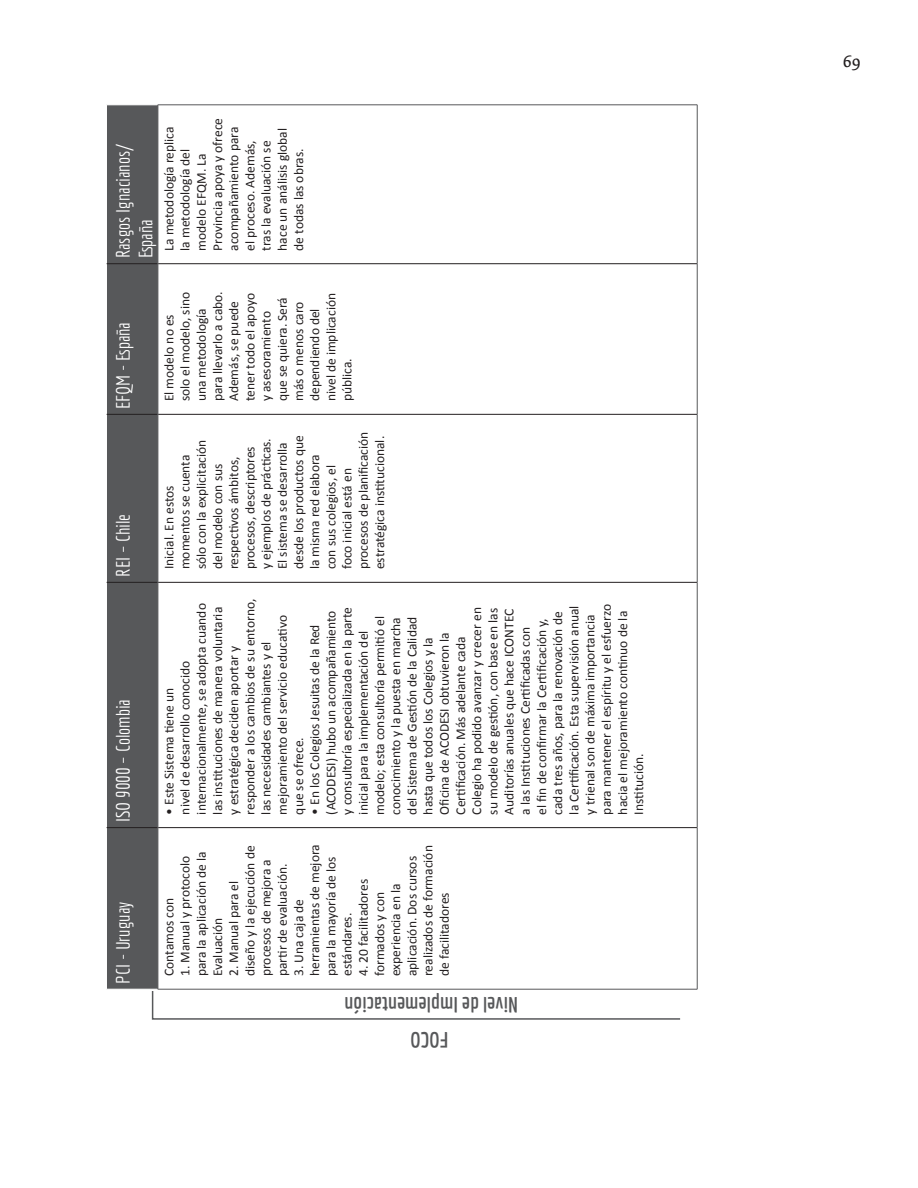
<style>
.page{position:relative;width:918px;height:1188px;background:#fff}
.page>*{position:absolute;margin:0;border:0;box-sizing:border-box;transform-origin:0 0}
.t1{font:700 21.6px "Economica";color:#57585a}
.t2{font:18.9px/22.6px "Economica";color:#fff}
.t3{font:18px "Dolly";color:#231f20}
.t4{font:13.5px/16.2px "Calibri";color:#231f20}
</style>
<div class="page">
<div style="left:107px;top:106px;width:51px;height:883px;background:#57585a"></div>
<hr style="left:107px;top:827px;width:51px;height:1px;background:#231f20">
<hr style="left:107px;top:582px;width:51px;height:1px;background:#231f20">
<hr style="left:107px;top:414px;width:51px;height:1px;background:#231f20">
<hr style="left:107px;top:263px;width:51px;height:1px;background:#231f20">
<hr style="left:158px;top:827px;width:539px;height:1px;background:#231f20">
<hr style="left:158px;top:582px;width:539px;height:1px;background:#231f20">
<hr style="left:158px;top:414px;width:539px;height:1px;background:#231f20">
<hr style="left:158px;top:263px;width:539px;height:1px;background:#231f20">
<hr style="left:158px;top:828px;width:1px;height:161px;background:#57585a">
<hr style="left:158px;top:989px;width:539px;height:1px;background:#57585a">
<hr style="left:158px;top:582px;width:1px;height:246px;background:#57585a">
<hr style="left:158px;top:414px;width:1px;height:168px;background:#57585a">
<hr style="left:158px;top:264px;width:1px;height:150px;background:#57585a">
<hr style="left:158px;top:105px;width:1px;height:159px;background:#57585a">
<hr style="left:158px;top:105px;width:539px;height:1px;background:#57585a">
<hr style="left:697px;top:828px;width:1px;height:161px;background:#57585a">
<hr style="left:697px;top:582px;width:1px;height:246px;background:#57585a">
<hr style="left:697px;top:414px;width:1px;height:168px;background:#57585a">
<hr style="left:697px;top:264px;width:1px;height:150px;background:#57585a">
<hr style="left:697px;top:105px;width:1px;height:159px;background:#57585a">
<svg style="left:151px;top:991px;width:530px;height:29px"></svg>
<p class="t4" style="left:161px;top:251px;width:134px;rotate:-90deg">La metodología replica la metodología del modelo EFQM. La<br>Provincia apoya y ofrece acompañamiento para el proceso. Además, tras la evaluación se hace un análisis global de todas las obras.</p>
<h2 class="t2" style="left:112px;top:258px;width:116px;rotate:-90deg">Rasgos Ignacianos/<br>España</h2>
<h2 class="t2" style="left:112px;top:409px;width:88px;rotate:-90deg">EFQM - España</h2>
<h2 class="t2" style="left:112px;top:577px;width:64px;rotate:-90deg">REI – Chile</h2>
<h2 class="t2" style="left:112px;top:822px;width:125px;rotate:-90deg">ISO 9000 – Colombia</h2>
<h2 class="t2" style="left:112px;top:984px;width:83px;rotate:-90deg">PCI - Uruguay</h2>
<p class="t4" style="left:161px;top:401px;width:111px;rotate:-90deg">El modelo no es solo el modelo, sino una metodología para llevarlo a cabo.<br>Además, se puede tener todo el apoyo y asesoramiento que se quiera. Será más o menos caro dependiendo del nivel de implicación pública.</p>
<p class="t4" style="left:161px;top:569px;width:139px;rotate:-90deg">Inicial. En estos momentos se cuenta sólo con la explicitación del modelo con sus respectivos ámbitos, procesos, descriptores<br>y ejemplos de prácticas.<br>El sistema se desarrolla desde los productos que la misma red elabora con sus colegios, el<br>foco inicial está en procesos de planificación estratégica institucional.</p>
<p class="t4" style="left:161px;top:815px;width:217px;rotate:-90deg">• Este Sistema tiene un<br>nivel de desarrollo conocido internacionalmente, se adopta cuando las instituciones de manera voluntaria y estratégica deciden aportar y responder a los cambios de su entorno, las necesidades cambiantes y el mejoramiento del servicio educativo que se ofrece.</p>
<p class="t4" style="left:307px;top:815px;width:212px;rotate:-90deg">• En los Colegios Jesuitas de la Red (ACODESI) hubo un acompañamiento y consultoría especializada en la parte inicial para la implementación del modelo; esta consultoría permitió el conocimiento y la puesta en marcha del Sistema de Gestión de la Calidad hasta que todos los Colegios y la Oficina de ACODESI obtuvieron la Certificación. Más adelante cada Colegio ha podido avanzar y crecer en su modelo de gestión, con base en las Auditorías anuales que hace ICONTEC a las Instituciones Certificadas con<br>el fin de confirmar la Certificación y, cada tres años, para la renovación de la Certificación. Esta supervisión anual y trienal son de máxima importancia para mantener el espíritu y el esfuerzo hacia el mejoramiento continuo de la Institución.</p>
<p class="t4" style="left:177px;top:976px;width:126px;rotate:-90deg">1. Manual y protocolo para la aplicación de la<br>Evaluación</p>
<p class="t4" style="left:226px;top:976px;width:132px;rotate:-90deg">2. Manual para el diseño y la ejecución de procesos de mejora a partir de evaluación.</p>
<p class="t4" style="left:290px;top:976px;width:133px;rotate:-90deg">3. Una caja de herramientas de mejora para la mayoría de los estándares.</p>
<p class="t4" style="left:355px;top:976px;width:132px;rotate:-90deg">4. 20 facilitadores formados y con experiencia en la aplicación. Dos cursos realizados de formación de facilitadores</p>
<p class="t4" style="left:161px;top:976px;width:80px;rotate:-90deg">Contamos con</p>
<h1 class="t1" style="left:518px;top:1018px;width:175px;rotate:-180deg">Nivel de Implementación</h1>
<h1 class="t1" style="left:448px;top:1052px;width:40px;rotate:-180deg">FOCO</h1>
<h3 class="t3" style="left:843px;top:51px;width:20px">69</h3>
</div>
